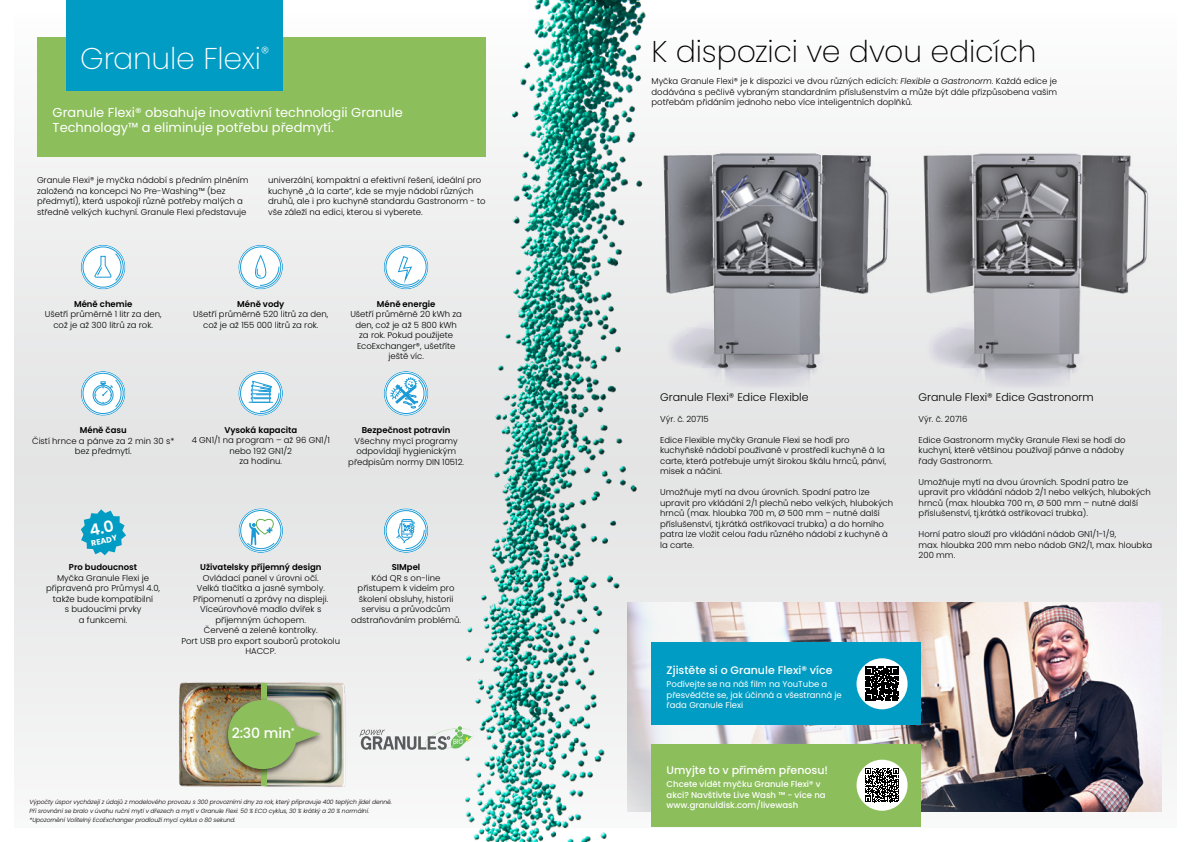
<style>
.page{position:relative;width:1191px;height:842px;background:#fff}
.page>*{position:absolute;margin:0;border:0;box-sizing:border-box;transform-origin:0 0}
.t1{font:200 30px "Poppins";letter-spacing:-.01em;color:#000}
.t2{font:200 30px "Poppins";letter-spacing:-.005em;color:#fff}
.t3{font:500 14.1px "Poppins";color:#fff}
.t4{font:13px/15px "Poppins";color:#fff}
.t5{font:300 11px "Poppins";color:#000}
.t6{font:500 11px "Poppins";color:#fff}
.t7{font:300 8.5px/10.5px "Poppins";color:#000;text-align:center}
.t8{font:600 8.5px "Poppins";color:#000}
.t9{font:500 8.5px/10.5px "Poppins";color:#fff}
.t10{font:8.5px/10.5px "Poppins";color:#fff}
.t11{font:700 7.9px "Poppins";color:#fff}
.t12{font:6.6px "News Gothic Std";color:#fff}
.t13{font:italic 300 6px/9px "Poppins";letter-spacing:-.01em;color:#000}
.s1{font-style:italic}
</style>
<div class="page">
<div style="left:14px;top:15px;width:1162px;height:812px;background:linear-gradient(to bottom,#f1f2f2,#ebebec)"></div>
<img style="left:249px;top:0;width:596px;height:842px">
<svg style="left:359px;top:726px;width:115px;height:24px"></svg>
<div style="left:81px;top:245px;width:44px;height:44px;border:1px solid #1c9ad6;border-radius:50%"></div>
<svg style="left:82px;top:246px;width:42px;height:42px"></svg>
<div style="left:238px;top:245px;width:45px;height:44px;border:1px solid #1c9ad6;border-radius:50%"></div>
<svg style="left:240px;top:246px;width:41px;height:42px"></svg>
<div style="left:384px;top:245px;width:44px;height:44px;border:1px solid #1c9ad6;border-radius:50%"></div>
<svg style="left:385px;top:246px;width:42px;height:42px"></svg>
<div style="left:81px;top:371px;width:44px;height:45px;border:1px solid #1c9ad6;border-radius:50%"></div>
<svg style="left:82px;top:373px;width:42px;height:41px"></svg>
<div style="left:384px;top:371px;width:44px;height:45px;border:1px solid #1c9ad6;border-radius:50%"></div>
<svg style="left:385px;top:373px;width:42px;height:41px"></svg>
<svg style="left:384px;top:508px;width:44px;height:45px"></svg>
<div style="left:238px;top:508px;width:45px;height:45px;border:1px solid #1c9ad6;border-radius:50%"></div>
<svg style="left:240px;top:510px;width:41px;height:41px"></svg>
<svg style="left:238px;top:371px;width:45px;height:45px"></svg>
<div style="left:37px;top:37px;width:448px;height:120px;background:#8cbe5b"></div>
<div style="left:67px;top:0;width:216px;height:90px;background:#009cc3"></div>
<img style="left:627px;top:602px;width:534px;height:210px">
<img style="left:920px;top:150px;width:230px;height:249px">
<img style="left:924px;top:154px;width:223px;height:214px">
<img style="left:660px;top:373px;width:230px;height:26px">
<img style="left:660px;top:150px;width:230px;height:223px">
<div style="left:651px;top:744px;width:270px;height:82px;background:#8cbe5b"></div>
<div style="left:651px;top:643px;width:270px;height:82px;background:#009cc3"></div>
<div style="left:856px;top:760px;width:51px;height:51px;background:#fff;border-radius:50%"></div>
<svg style="left:865px;top:768px;width:34px;height:34px"></svg>
<div style="left:856px;top:658px;width:51px;height:51px;background:#fff;border-radius:50%"></div>
<svg style="left:865px;top:667px;width:34px;height:34px"></svg>
<img style="left:177px;top:678px;width:172px;height:111px">
<div style="left:261px;top:683px;width:5px;height:103px;background:#8cbe5b"></div>
<div style="left:223px;top:697px;width:102px;height:80px;background:#000;opacity:.6"></div>
<svg style="left:228px;top:700px;width:93px;height:69px;background:#9fba76"></svg>
<svg style="left:81px;top:509px;width:45px;height:46px;background:#4bb4ce"></svg>
<h1 class="t2" style="left:80px;top:41px;width:191px">Granule Flexi<sup>®</sup></h1>
<h3 class="t4" style="left:53px;top:105px;width:352px">Granule Flexi® obsahuje inovativní technologii Granule<br>Technology™ a eliminuje potřebu předmytí.</h3>
<p class="t7" style="left:37px;top:175px;width:213px;text-align:left">Granule Flexi® je myčka nádobí s předním plněním založená na koncepci No Pre-Washing™ (bez předmytí), která uspokojí různé potřeby malých a středně velkých kuchyní. Granule Flexi představuje</p>
<p class="t7" style="left:268px;top:175px;width:219px;text-align:left">univerzální, kompaktní a efektivní řešení, ideální pro kuchyně „à la carte“, kde se myje nádobí různých druhů, ale i pro kuchyně standardu Gastronorm - to vše záleží na edici, kterou si vyberete.</p>
<p class="t8" style="left:74px;top:299px;width:60px">Méně chemie</p>
<p class="t7" style="left:45px;top:309px;width:118px">Ušetří průměrně 1 litr za den, což je až 300 litrů za rok.</p>
<p class="t8" style="left:237px;top:299px;width:49px">Méně vody</p>
<p class="t7" style="left:193px;top:309px;width:136px">Ušetří průměrně 520 litrů za den, což je až 155 000 litrů za rok.</p>
<p class="t8" style="left:377px;top:299px;width:60px">Méně energie</p>
<p class="t7" style="left:350px;top:309px;width:113px">Ušetří průměrně 20 kWh za den, což je až 5 800 kWh za rok. Pokud použijete<br>EcoExchanger®, ušetříte ještě víc.</p>
<p class="t8" style="left:80px;top:425px;width:48px">Méně času</p>
<p class="t7" style="left:32px;top:435px;width:144px">Čistí hrnce a pánve za 2 min 30 s* bez předmytí.</p>
<p class="t8" style="left:224px;top:425px;width:74px">Vysoká kapacita</p>
<p class="t7" style="left:192px;top:435px;width:140px">4 GN1/1 na program – až 96 GN1/1 nebo 192 GN1/2<br>za hodinu.</p>
<p class="t8" style="left:362px;top:425px;width:90px">Bezpečnost potravin</p>
<p class="t7" style="left:348px;top:435px;width:117px">Všechny mycí programy odpovídají hygienickým předpisům normy DIN 10512.</p>
<p class="t11" style="left:90px;top:539px;width:28px;rotate:-12deg">READY</p>
<p class="t8" style="left:69px;top:562px;width:70px">Pro budoucnost</p>
<p class="t7" style="left:46px;top:573px;width:115px">Myčka Granule Flexi je připravená pro Průmysl 4.0, takže bude kompatibilní<br>s budoucími prvky<br>a funkcemi.</p>
<p class="t8" style="left:200px;top:562px;width:123px">Uživatelsky příjemný design</p>
<p class="t7" style="left:181px;top:572px;width:160px">Ovládací panel v úrovni očí.<br>Velká tlačítka a jasné symboly.<br>Připomenutí a zprávy na displeji.<br>Víceúrovňové madlo dvířek s příjemným úchopem.<br>Červené a zelené kontrolky.<br>Port USB pro export souborů protokolu<br>HACCP.</p>
<p class="t8" style="left:392px;top:562px;width:30px">SIMpel</p>
<p class="t7" style="left:351px;top:573px;width:111px">Kód QR s on-line přístupem k videím pro školení obsluhy, historii servisu a průvodcům odstraňováním problémů.</p>
<h2 class="t3" style="left:232px;top:725px;width:65px">2:30 min<sup>*</sup></h2>
<p class="t12" style="left:453px;top:737px;width:11px">BIO</p>
<p class="t13" style="left:30px;top:797px;width:364px">Výpočty úspor vycházejí z údajů z modelového provozu s 300 provozními dny za rok, který připravuje 400 teplých jídel denně.<br>Při srovnání se bralo v úvahu ruční mytí v dřezech a mytí v Granule Flexi: 50 % ECO cyklus, 30 % krátký a 20 % normální. *Upozornění Volitelný EcoExchanger prodlouží mycí cyklus o 80 sekund.</p>
<h1 class="t1" style="left:651px;top:34px;width:386px">K dispozici ve dvou edicích</h1>
<p class="t7" style="left:651px;top:76px;width:407px;text-align:justify">Myčka Granule Flexi® je k dispozici ve dvou různých edicích: <span class="s1">Flexible</span> a <span class="s1">Gastronorm</span>. Každá edice je dodávána s pečlivě vybraným standardním příslušenstvím a může být dále přizpůsobena vašim potřebám přidáním jednoho nebo více inteligentních doplňků.</p>
<p class="t5" style="left:660px;top:390px;width:150px">Granule Flexi® Edice Flexible</p>
<p class="t7" style="left:660px;top:413px;width:50px">Výr. č. 20715</p>
<p class="t7" style="left:660px;top:434px;width:228px;text-align:left">Edice Flexible myčky Granule Flexi se hodí pro kuchyňské nádobí používané v prostředí kuchyně à la carte, která potřebuje umýt širokou škálu hrnců, pánví, misek a náčiní.</p>
<p class="t7" style="left:660px;top:487px;width:234px;text-align:left">Umožňuje mytí na dvou úrovních. Spodní patro lze upravit pro vkládání 2/1 plechů nebo velkých, hlubokých hrnců (max. hloubka 700 m, Ø 500 mm – nutné další příslušenství, tj.krátká ostřikovací trubka) a do horního patra lze vložit celou řadu různého nádobí z kuchyně à la carte.</p>
<p class="t5" style="left:918px;top:390px;width:177px">Granule Flexi® Edice Gastronorm</p>
<p class="t7" style="left:918px;top:413px;width:50px">Výr. č. 20716</p>
<p class="t7" style="left:918px;top:434px;width:208px;text-align:left">Edice Gastronorm myčky Granule Flexi se hodí do kuchyní, které většinou používají pánve a nádoby řady Gastronorm.</p>
<p class="t7" style="left:918px;top:476px;width:234px;text-align:left">Umožňuje mytí na dvou úrovních. Spodní patro lze upravit pro vkládání nádob 2/1 nebo velkých, hlubokých hrnců (max. hloubka 700 m, Ø 500 mm – nutné další příslušenství, tj.krátká ostřikovací trubka).</p>
<p class="t7" style="left:918px;top:529px;width:235px;text-align:left">Horní patro slouží pro vkládání nádob GN1/1-1/9,<br>max. hloubka 200 mm nebo nádob GN2/1, max. hloubka<br>200 mm.</p>
<p class="t6" style="left:666px;top:663px;width:167px">Zjistěte si o Granule Flexi® více</p>
<p class="t10" style="left:666px;top:679px;width:177px">Podívejte se na náš film na YouTube a přesvědčte se, jak účinná a všestranná je řada Granule Flexi</p>
<p class="t6" style="left:666px;top:763px;width:163px">Umyjte to v přímém přenosu!</p>
<p class="t9" style="left:666px;top:779px;width:160px">Chcete vidět myčku Granule Flexi® v akci? Navštivte Live Wash ™ - více na www.granuldisk.com/livewash</p>
</div>
